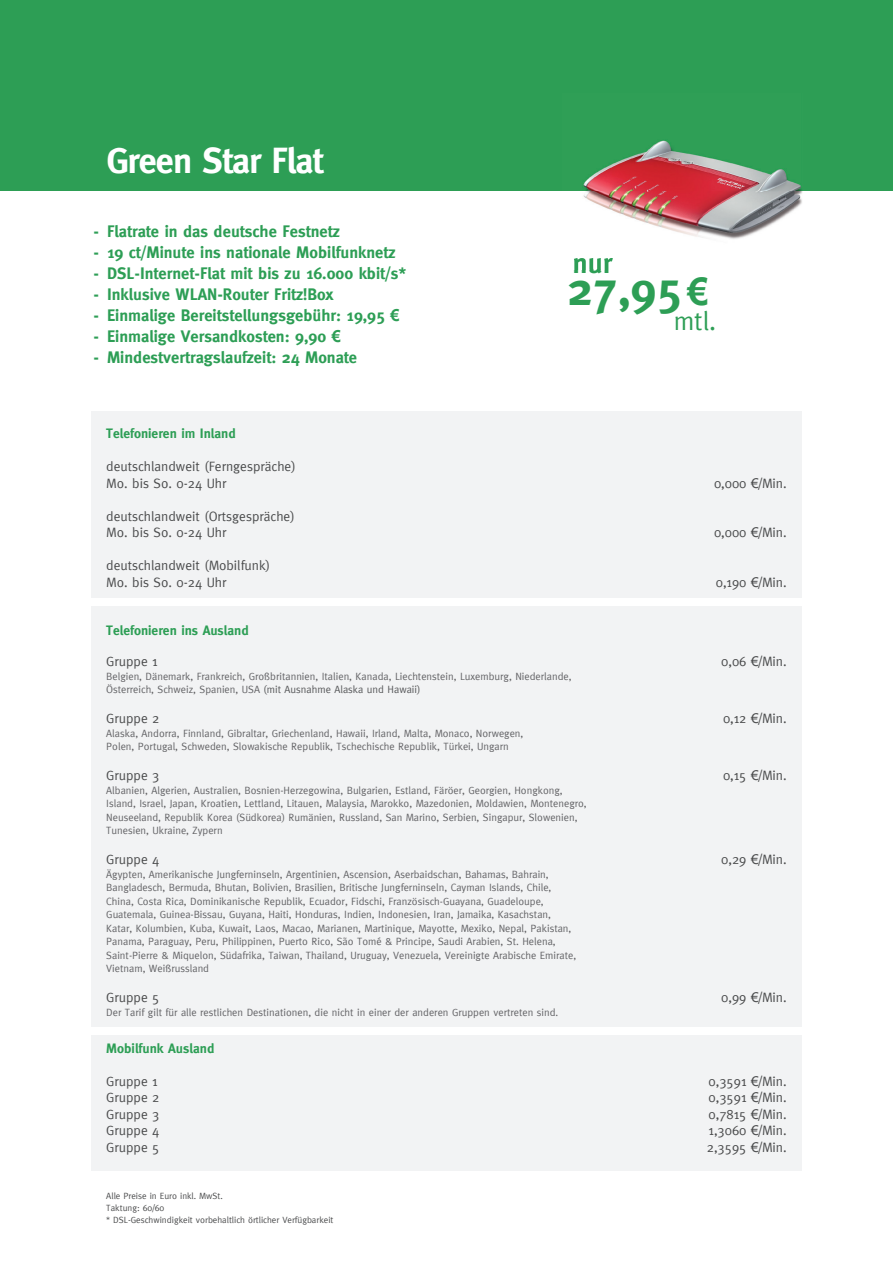
<style>
.page{position:relative;width:893px;height:1263px;background:#fff}
.page>*{position:absolute;margin:0;border:0;box-sizing:border-box;transform-origin:0 0}
.t1{font:700 47.4px "Meta";color:#2d9e55}
.t2{font:700 36px "Meta";letter-spacing:-.025em;color:#fff}
.t3{font:700 28.2px "Meta";color:#2d9e55}
.t4{font:26.25px "Meta";color:#2d9e55}
.t5{font:700 16.5px "Meta";color:#2d9e55}
.t6{font:13.5px/16.5px "Meta";color:#4b4c4d}
.t7{font:700 13.5px "Meta";color:#2d9e55}
.t8{font:10.5px/13.5px "Meta";color:#636366}
.t9{font:9px/12px "Meta";color:#4b4c4d}
.s1{font-family:"Arial"}
.s2{font-family:"Arial";font-size:38.1px}
.s3{color:#57585a}
</style>
<div class="page">
<div style="left:91px;top:411px;width:710px;height:186px;background:#f2f3f4"></div>
<div style="left:91px;top:606px;width:710px;height:421px;background:#f2f3f4"></div>
<div style="left:91px;top:1035px;width:710px;height:135px;background:#f2f3f4"></div>
<div style="left:0;top:0;width:893px;height:191px;background:#2d9e55"></div>
<img style="left:583px;top:140px;width:219px;height:99px">
<img style="left:574px;top:258px;width:39px;height:12px">
<h2 class="t2" style="left:107px;top:139px;width:218px">Green Star Flat</h2>
<h3 class="t5" style="left:94px;top:221px;width:248px">- Flatrate in das deutsche Festnetz</h3>
<h3 class="t5" style="left:94px;top:242px;width:303px">- 19 ct/Minute ins nationale Mobilfunknetz</h3>
<h3 class="t5" style="left:94px;top:263px;width:314px">- DSL-Internet-Flat mit bis zu 16.000 kbit/s*</h3>
<h3 class="t5" style="left:94px;top:284px;width:242px">- Inklusive WLAN-Router Fritz!Box</h3>
<h3 class="t5" style="left:94px;top:305px;width:308px">- Einmalige Bereitstellungsgebühr: 19,95 <span class="s1">€</span></h3>
<h3 class="t5" style="left:94px;top:326px;width:249px">- Einmalige Versandkosten: 9,90 <span class="s1">€</span></h3>
<h3 class="t5" style="left:94px;top:347px;width:265px">- Mindestvertragslaufzeit: 24 Monate</h3>
<p class="t7" style="left:106px;top:426px;width:131px">Telefonieren im Inland</p>
<p class="t6" style="left:106px;top:458px;width:191px">deutschlandweit (Ferngespräche)<br>Mo. bis So. 0-24 Uhr</p>
<p class="t6" style="left:106px;top:508px;width:190px">deutschlandweit (Ortsgespräche)<br>Mo. bis So. 0-24 Uhr</p>
<p class="t6" style="left:106px;top:557px;width:165px">deutschlandweit (Mobilfunk)<br>Mo. bis So. 0-24 Uhr</p>
<p class="t7" style="left:106px;top:622px;width:144px">Telefonieren ins Ausland</p>
<h3 class="t3" style="left:572px;top:247px;width:41px">nur</h3>
<h1 class="t1" style="left:567px;top:261px;width:143px">27,95 <span class="s2">€</span></h1>
<h3 class="t4" style="left:674px;top:306px;width:44px">mtl.</h3>
<p class="t6" style="left:714px;top:475px;width:74px">0,000 <span class="s1">€</span>/Min.</p>
<p class="t6" style="left:714px;top:524px;width:74px">0,000 <span class="s1">€</span>/Min.</p>
<p class="t6" style="left:716px;top:574px;width:72px">0,190 <span class="s1">€</span>/Min.</p>
<p class="t6" style="left:106px;top:653px;width:53px">Gruppe 1</p>
<p class="t6" style="left:721px;top:653px;width:67px">0,06 <span class="s1">€</span>/Min.</p>
<p class="t8" style="left:106px;top:669px;width:467px">Belgien, Dänemark, Frankreich, Großbritannien, Italien, Kanada, Liechtenstein, Luxemburg, Niederlande,<br>Österreich, Schweiz, Spanien, USA <span class="s3">(mit Ausnahme Alaska und Hawaii)</span></p>
<p class="t6" style="left:106px;top:710px;width:55px">Gruppe 2</p>
<p class="t6" style="left:723px;top:710px;width:65px">0,12 <span class="s1">€</span>/Min.</p>
<p class="t8" style="left:106px;top:726px;width:419px">Alaska, Andorra, Finnland, Gibraltar, Griechenland, Hawaii, Irland, Malta, Monaco, Norwegen,<br>Polen, Portugal, Schweden, Slowakische Republik, Tschechische Republik, Türkei, Ungarn</p>
<p class="t6" style="left:106px;top:767px;width:55px">Gruppe 3</p>
<p class="t6" style="left:723px;top:767px;width:65px">0,15 <span class="s1">€</span>/Min.</p>
<p class="t8" style="left:106px;top:783px;width:482px">Albanien, Algerien, Australien, Bosnien-Herzegowina, Bulgarien, Estland, Färöer, Georgien, Hongkong, Island, Israel, Japan, Kroatien, Lettland, Litauen, Malaysia, Marokko, Mazedonien, Moldawien, Montenegro, Neuseeland, Republik Korea (Südkorea) Rumänien, Russland, San Marino, Serbien, Singapur, Slowenien, Tunesien, Ukraine, Zypern</p>
<p class="t6" style="left:106px;top:851px;width:55px">Gruppe 4</p>
<p class="t6" style="left:721px;top:851px;width:67px">0,29 <span class="s1">€</span>/Min.</p>
<p class="t8" style="left:106px;top:867px;width:471px">Ägypten, Amerikanische Jungferninseln, Argentinien, Ascension, Aserbaidschan, Bahamas, Bahrain, Bangladesch, Bermuda, Bhutan, Bolivien, Brasilien, Britische Jungferninseln, Cayman Islands, Chile, China, Costa Rica, Dominikanische Republik, Ecuador, Fidschi, Französisch-Guayana, Guadeloupe, Guatemala, Guinea-Bissau, Guyana, Haiti, Honduras, Indien, Indonesien, Iran, Jamaika, Kasachstan, Katar, Kolumbien, Kuba, Kuwait, Laos, Macao, Marianen, Martinique, Mayotte, Mexiko, Nepal, Pakistan, Panama, Paraguay, Peru, Philippinen, Puerto Rico, São Tomé &amp; Principe, Saudi Arabien, St. Helena, Saint-Pierre &amp; Miquelon, Südafrika, Taiwan, Thailand, Uruguay, Venezuela, Vereinigte Arabische Emirate, Vietnam, Weißrussland</p>
<p class="t6" style="left:106px;top:989px;width:55px">Gruppe 5</p>
<p class="t6" style="left:721px;top:989px;width:67px">0,99 <span class="s1">€</span>/Min.</p>
<p class="t8" style="left:106px;top:1005px;width:454px">Der Tarif gilt für alle restlichen Destinationen, die nicht in einer der anderen Gruppen vertreten sind.</p>
<p class="t7" style="left:106px;top:1040px;width:110px">Mobilfunk Ausland</p>
<p class="t6" style="left:106px;top:1072px;width:53px">Gruppe 1</p>
<p class="t6" style="left:708px;top:1072px;width:80px">0,3591 <span class="s1">€</span>/Min.</p>
<p class="t6" style="left:106px;top:1089px;width:55px">Gruppe 2</p>
<p class="t6" style="left:708px;top:1089px;width:80px">0,3591 <span class="s1">€</span>/Min.</p>
<p class="t6" style="left:106px;top:1105px;width:55px">Gruppe 3</p>
<p class="t6" style="left:708px;top:1105px;width:80px">0,7815 <span class="s1">€</span>/Min.</p>
<p class="t6" style="left:106px;top:1122px;width:55px">Gruppe 4</p>
<p class="t6" style="left:708px;top:1122px;width:80px">1,3060 <span class="s1">€</span>/Min.</p>
<p class="t6" style="left:106px;top:1138px;width:55px">Gruppe 5</p>
<p class="t6" style="left:707px;top:1138px;width:81px">2,3595 <span class="s1">€</span>/Min.</p>
<p class="t9" style="left:106px;top:1189px;width:229px">Alle Preise in Euro inkl. MwSt.<br>Taktung: 60/60<br>* DSL-Geschwindigkeit vorbehaltlich örtlicher Verfügbarkeit</p>
</div>
